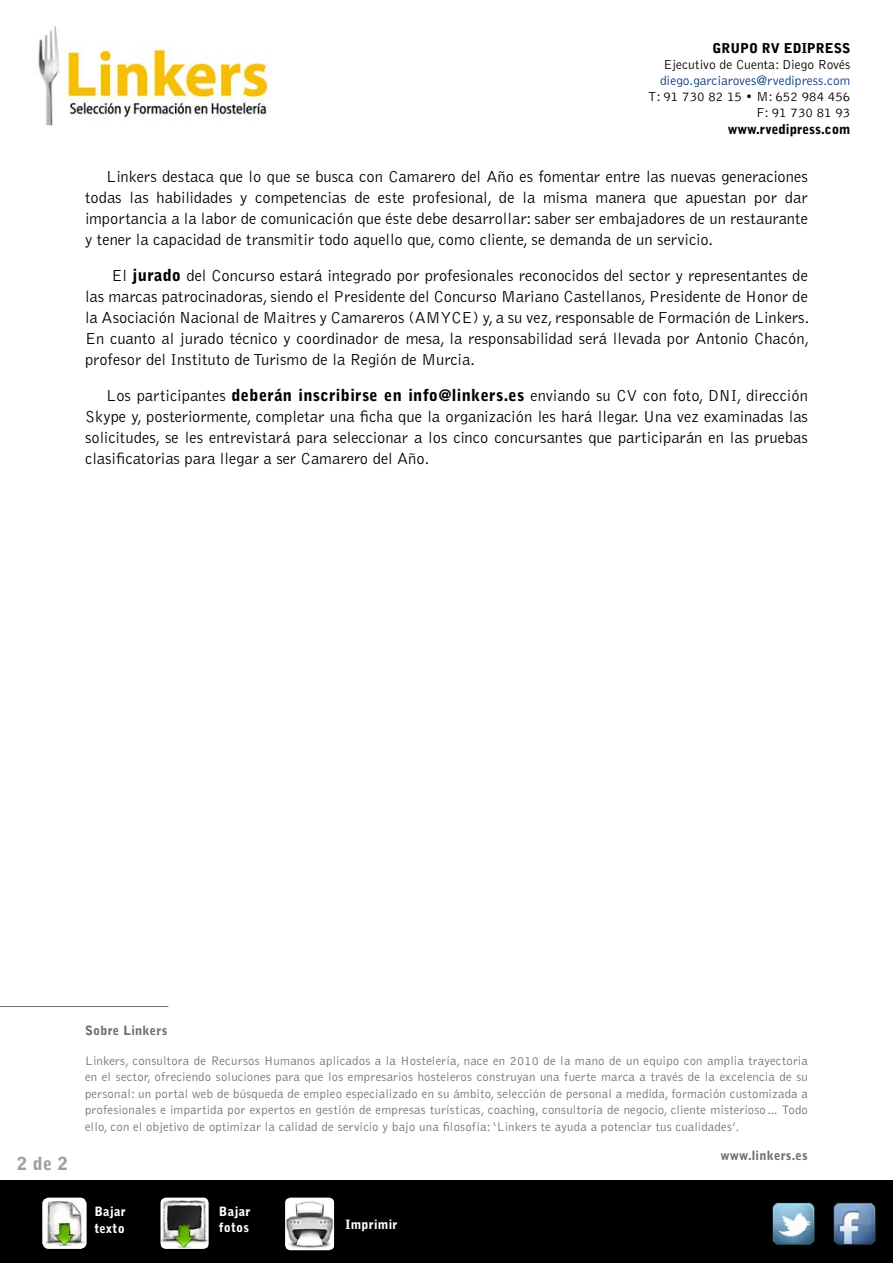
<style>
.page{position:relative;width:893px;height:1263px;background:#fff}
.page>*{position:absolute;margin:0;border:0;box-sizing:border-box;transform-origin:0 0}
.t1{font:900 18px "Bell Gothic";color:#9c9e9f}
.t2{font:300 16.5px/21px "Bell Gothic";color:#000;text-align:justify}
.t3{font:300 13.5px/16.2px "Bell Gothic";color:#000;text-align:right}
.t4{font:900 13.5px "Bell Gothic";color:#000}
.t5{font:300 13.5px "Bell Gothic";color:#003882}
.t6{font:300 12.75px/16.5px "Bell Gothic";letter-spacing:.015em;color:#707172;text-align:justify}
.t7{font:900 12.75px/16.5px "Bell Gothic";letter-spacing:.02em;color:#fff}
.t8{font:900 12.75px "Bell Gothic";letter-spacing:.02em;color:#707172}
.s1{font-weight:900}
</style>
<div class="page">
<div style="left:0;top:1180px;width:893px;height:83px;background:#000"></div>
<div style="left:285px;top:1197px;width:49px;height:53px;background:#fff;border-radius:5px"></div>
<img style="left:285px;top:1199px;width:49px;height:50px">
<hr style="left:0;top:1006px;width:168px;height:1px;background:#707172">
<div style="left:43px;top:1197px;width:43px;height:52px;background:#fff;border-radius:6px"></div>
<img style="left:45px;top:1201px;width:40px;height:44px">
<div style="left:161px;top:1197px;width:48px;height:52px;background:#fff;border-radius:5px"></div>
<img style="left:161px;top:1200px;width:47px;height:47px">
<img style="left:38px;top:27px;width:231px;height:99px">
<img style="left:770px;top:1200px;width:45px;height:46px">
<img style="left:831px;top:1200px;width:45px;height:46px">
<p class="t4" style="left:712px;top:40px;width:139px">GRUPO RV EDIPRESS</p>
<p class="t3" style="left:663px;top:57px;width:188px">Ejecutivo de Cuenta: Diego Rovés</p>
<p class="t5" style="left:660px;top:73px;width:192px">diego.garciaroves@rvedipress.com</p>
<p class="t3" style="left:648px;top:89px;width:204px">T: 91 730 82 15 • M: 652 984 456<br>F: 91 730 81 93</p>
<p class="t4" style="left:728px;top:121px;width:124px">www.rvedipress.com</p>
<p class="t2" style="left:85px;top:167px;width:724px;text-indent:21px">Linkers destaca que lo que se busca con Camarero del Año es fomentar entre las nuevas generaciones todas las habilidades y competencias de este profesional, de la misma manera que apuestan por dar importancia a la labor de comunicación que éste debe desarrollar: saber ser embajadores de un restaurante y tener la capacidad de transmitir todo aquello que, como cliente, se demanda de un servicio.</p>
<p class="t2" style="left:85px;top:266px;width:726px;text-indent:26px">El <span class="s1">jurado</span> del Concurso estará integrado por profesionales reconocidos del sector y representantes de las marcas patrocinadoras, siendo el Presidente del Concurso Mariano Castellanos, Presidente de Honor de la Asociación Nacional de Maitres y Camareros (AMYCE) y, a su vez, responsable de Formación de Linkers.<br>En cuanto al jurado técnico y coordinador de mesa, la responsabilidad será llevada por Antonio Chacón, profesor del Instituto de Turismo de la Región de Murcia.</p>
<p class="t2" style="left:85px;top:386px;width:724px;text-indent:21px">Los participantes <span class="s1">deberán inscribirse en info@linkers.es</span> enviando su CV con foto, DNI, dirección Skype y, posteriormente, completar una ficha que la organización les hará llegar. Una vez examinadas las solicitudes, se les entrevistará para seleccionar a los cinco concursantes que participarán en las pruebas clasificatorias para llegar a ser Camarero del Año.</p>
<p class="t1" style="left:17px;top:1153px;width:52px">2 de 2</p>
<p class="t8" style="left:85px;top:1023px;width:84px">Sobre Linkers</p>
<p class="t6" style="left:85px;top:1052px;width:724px">Linkers, consultora de Recursos Humanos aplicados a la Hostelería, nace en 2010 de la mano de un equipo con amplia trayectoria en el sector, ofreciendo soluciones para que los empresarios hosteleros construyan una fuerte marca a través de la excelencia de su personal: un portal web de búsqueda de empleo especializado en su ámbito, selección de personal a medida, formación customizada a profesionales e impartida por expertos en gestión de empresas turísticas, coaching, consultoría de negocio, cliente misterioso… Todo ello, con el objetivo de optimizar la calidad de servicio y bajo una filosofía: ‘Linkers te ayuda a potenciar tus cualidades’.</p>
<p class="t8" style="left:720px;top:1148px;width:89px">www.linkers.es</p>
<p class="t7" style="left:94px;top:1204px;width:33px">Bajar texto</p>
<p class="t7" style="left:219px;top:1203px;width:33px">Bajar fotos</p>
<p class="t7" style="left:345px;top:1216px;width:54px">Imprimir</p>
</div>
